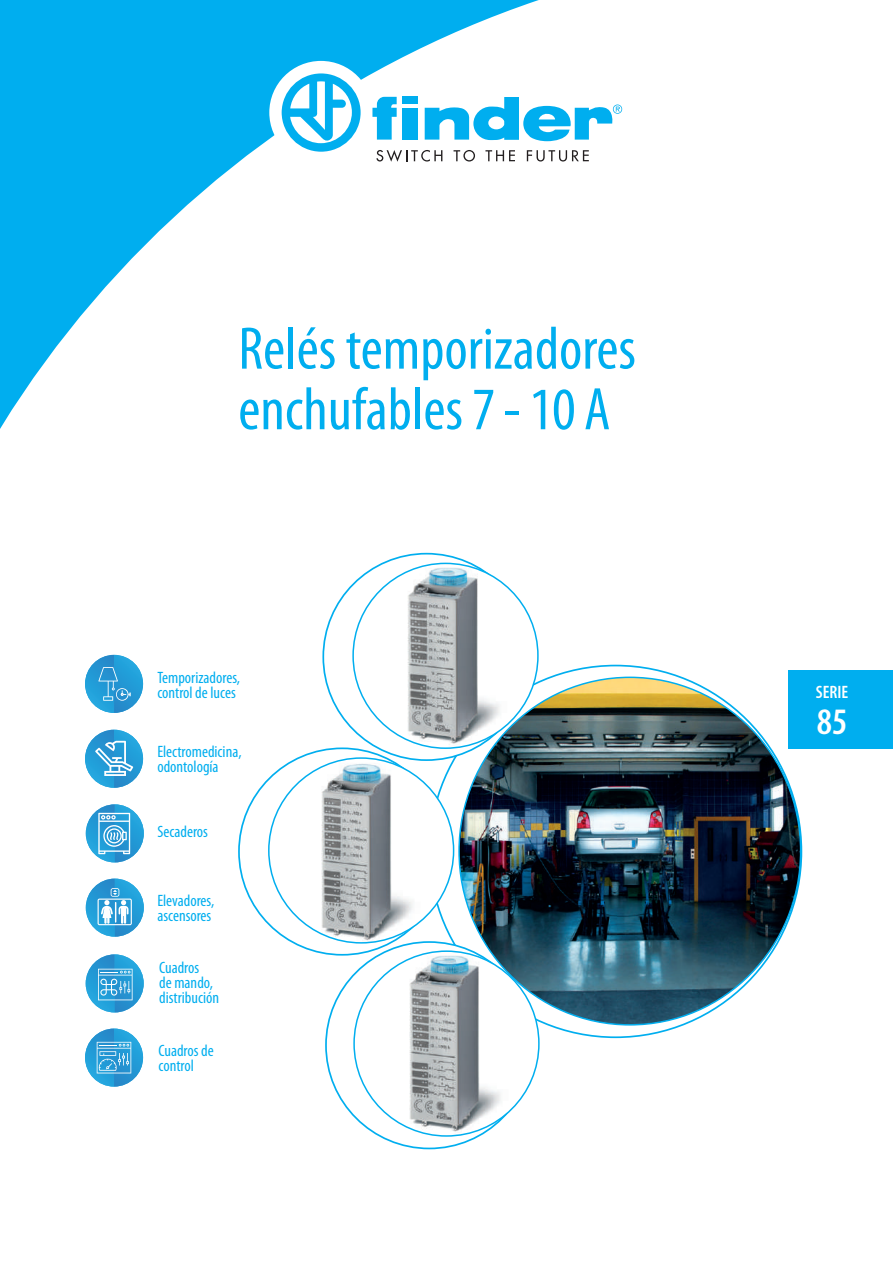
<style>
.page{position:relative;width:893px;height:1263px;background:#fff}
.page>*{position:absolute;margin:0;border:0;box-sizing:border-box;transform-origin:0 0}
.t1{font:condensed 60.6px/60.6px "Myriad Pro";color:#00aeef}
.t2{font:600 condensed 37.5px "Myriad Pro";color:#fff}
.t3{font:600 condensed 18px "Myriad Pro";color:#fff}
.t4{font:condensed 16.5px/15px "Myriad Pro";color:#00aeef}
</style>
<div class="page">
<div style="left:788px;top:670px;width:105px;height:78px;background:#00aeef"></div>
<svg style="left:0;top:0;width:551px;height:429px"></svg>
<div style="left:269px;top:61px;width:104px;height:103px;background:#fff;border-radius:50%"></div>
<svg style="left:282px;top:73px;width:79px;height:79px"></svg>
<svg style="left:425px;top:97px;width:197px;height:44px"></svg>
<svg style="left:372px;top:97px;width:25px;height:43px"></svg>
<div style="left:403px;top:108px;width:15px;height:32px;background:#00aeef"></div>
<div style="left:403px;top:97px;width:15px;height:7px;background:#00aeef"></div>
<svg style="left:376px;top:150px;width:66px;height:12px"></svg>
<svg style="left:454px;top:150px;width:21px;height:12px"></svg>
<svg style="left:485px;top:150px;width:30px;height:11px"></svg>
<svg style="left:527px;top:150px;width:62px;height:12px"></svg>
<img style="left:391px;top:563px;width:119px;height:185px">
<img style="left:305px;top:758px;width:119px;height:185px">
<img style="left:392px;top:953px;width:119px;height:183px">
<img style="left:459px;top:677px;width:342px;height:348px">
<img style="left:85px;top:730px;width:58px;height:58px">
<svg style="left:95px;top:741px;width:38px;height:35px"></svg>
<img style="left:86px;top:879px;width:58px;height:58px">
<svg style="left:98px;top:888px;width:34px;height:37px"></svg>
<img style="left:86px;top:804px;width:58px;height:58px">
<svg style="left:98px;top:813px;width:32px;height:41px"></svg>
<img style="left:86px;top:954px;width:58px;height:58px">
<svg style="left:98px;top:969px;width:35px;height:31px"></svg>
<img style="left:85px;top:1028px;width:58px;height:58px">
<svg style="left:97px;top:1042px;width:34px;height:31px"></svg>
<img style="left:85px;top:655px;width:58px;height:58px">
<svg style="left:98px;top:667px;width:33px;height:34px"></svg>
<h1 class="t1" style="left:238px;top:318px;width:399px">Relés temporizadores enchufables 7 - 10 A</h1>
<p class="t4" style="left:157px;top:669px;width:84px">Temporizadores, control de luces</p>
<p class="t4" style="left:157px;top:743px;width:86px">Electromedicina, odontología</p>
<p class="t4" style="left:157px;top:824px;width:52px">Secaderos</p>
<p class="t4" style="left:157px;top:893px;width:58px">Elevadores, ascensores</p>
<p class="t4" style="left:159px;top:960px;width:61px">Cuadros<br>de mando, distribución</p>
<p class="t4" style="left:159px;top:1043px;width:57px">Cuadros de control</p>
<p class="t3" style="left:816px;top:682px;width:34px">SЕRIE</p>
<h2 class="t2" style="left:817px;top:701px;width:32px">85</h2>
</div>
